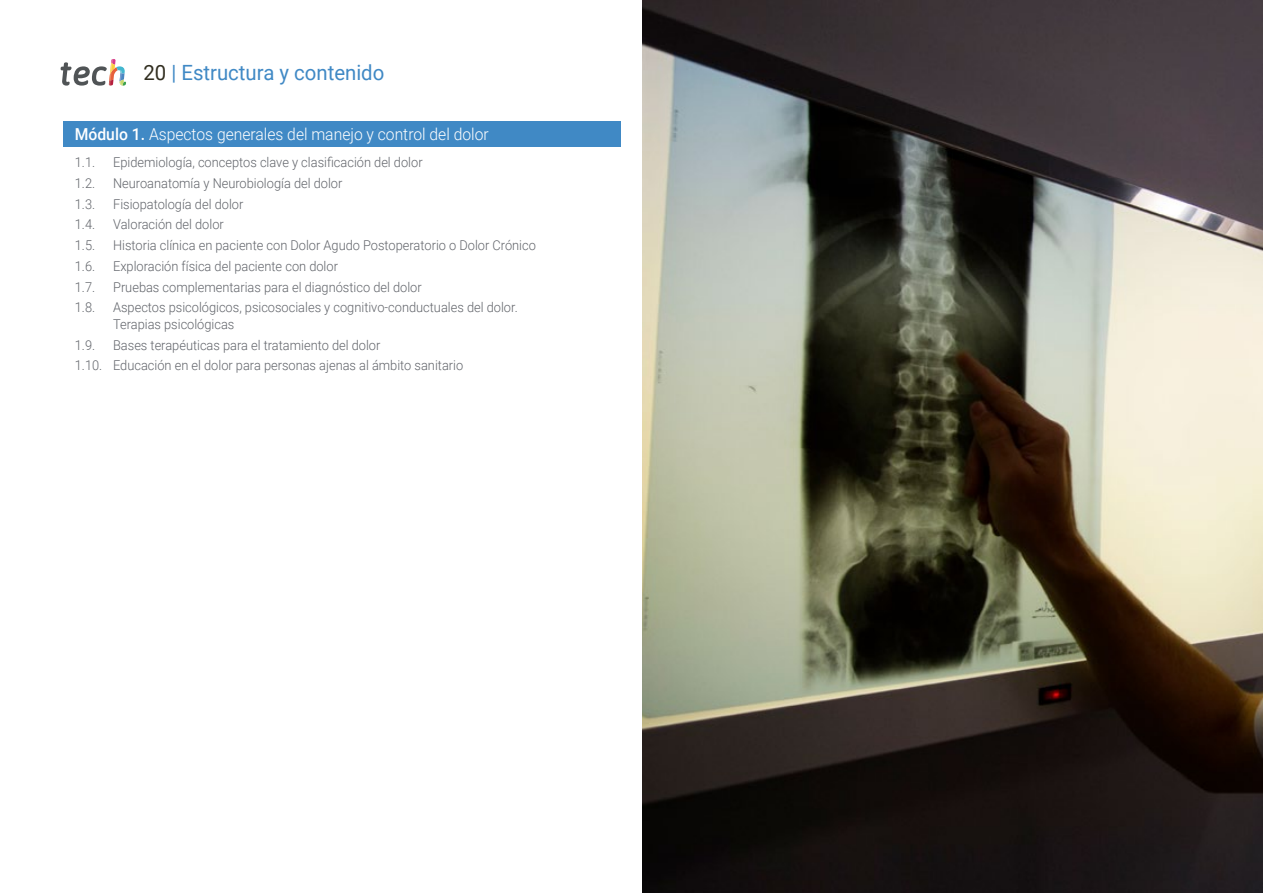
<style>
.page{position:relative;width:1263px;height:893px;background:#fff}
.page>*{position:absolute;margin:0;border:0;box-sizing:border-box;transform-origin:0 0}
.t1{font:21px "Roboto";color:#4089c5}
.t2{font:300 16.5px "Roboto";color:#fff;scale:.95 1}
.t3{font:300 13.5px/16.5px "Roboto";color:#61646a;scale:.95 1}
.s1{color:#312e20}
.s2{font-weight:500}
</style>
<div class="page">
<img style="left:642px;top:0;width:621px;height:893px">
<svg style="left:61px;top:59px;width:65px;height:27px"></svg>
<div style="left:64px;top:121px;width:557px;height:25px;background:#4089c5"></div>
<h1 class="t1" style="left:144px;top:57px;width:242px"><span class="s1">20</span> | Estructura y contenido</h1>
<p class="t2" style="left:75px;top:123px;width:437px"><span class="s2">Módulo 1.</span> Aspectos generales del manejo y control del dolor</p>
<p class="t3" style="left:75px;top:154px;width:23px">1.1.</p>
<p class="t3" style="left:113px;top:154px;width:327px">Epidemiología, conceptos clave y clasificación del dolor</p>
<p class="t3" style="left:75px;top:174px;width:23px">1.2.</p>
<p class="t3" style="left:113px;top:174px;width:243px">Neuroanatomía y Neurobiología del dolor</p>
<p class="t3" style="left:75px;top:195px;width:23px">1.3.</p>
<p class="t3" style="left:113px;top:195px;width:139px">Fisiopatología del dolor</p>
<p class="t3" style="left:75px;top:216px;width:23px">1.4.</p>
<p class="t3" style="left:113px;top:216px;width:118px">Valoración del dolor</p>
<p class="t3" style="left:75px;top:237px;width:23px">1.5.</p>
<p class="t3" style="left:113px;top:237px;width:447px">Historia clínica en paciente con Dolor Agudo Postoperatorio o Dolor Crónico</p>
<p class="t3" style="left:75px;top:257px;width:23px">1.6.</p>
<p class="t3" style="left:113px;top:257px;width:238px">Exploración física del paciente con dolor</p>
<p class="t3" style="left:75px;top:278px;width:23px">1.7.</p>
<p class="t3" style="left:113px;top:278px;width:326px">Pruebas complementarias para el diagnóstico del dolor</p>
<p class="t3" style="left:75px;top:299px;width:23px">1.8.</p>
<p class="t3" style="left:113px;top:299px;width:427px">Aspectos psicológicos, psicosociales y cognitivo-conductuales del dolor.<br>Terapias psicológicas</p>
<p class="t3" style="left:75px;top:336px;width:23px">1.9.</p>
<p class="t3" style="left:75px;top:334px;width:410px;line-height:20.7px;text-indent:38px">Bases terapéuticas para el tratamiento del dolor<br>1.10. Educación en el dolor para personas ajenas al ámbito sanitario</p>
</div>
